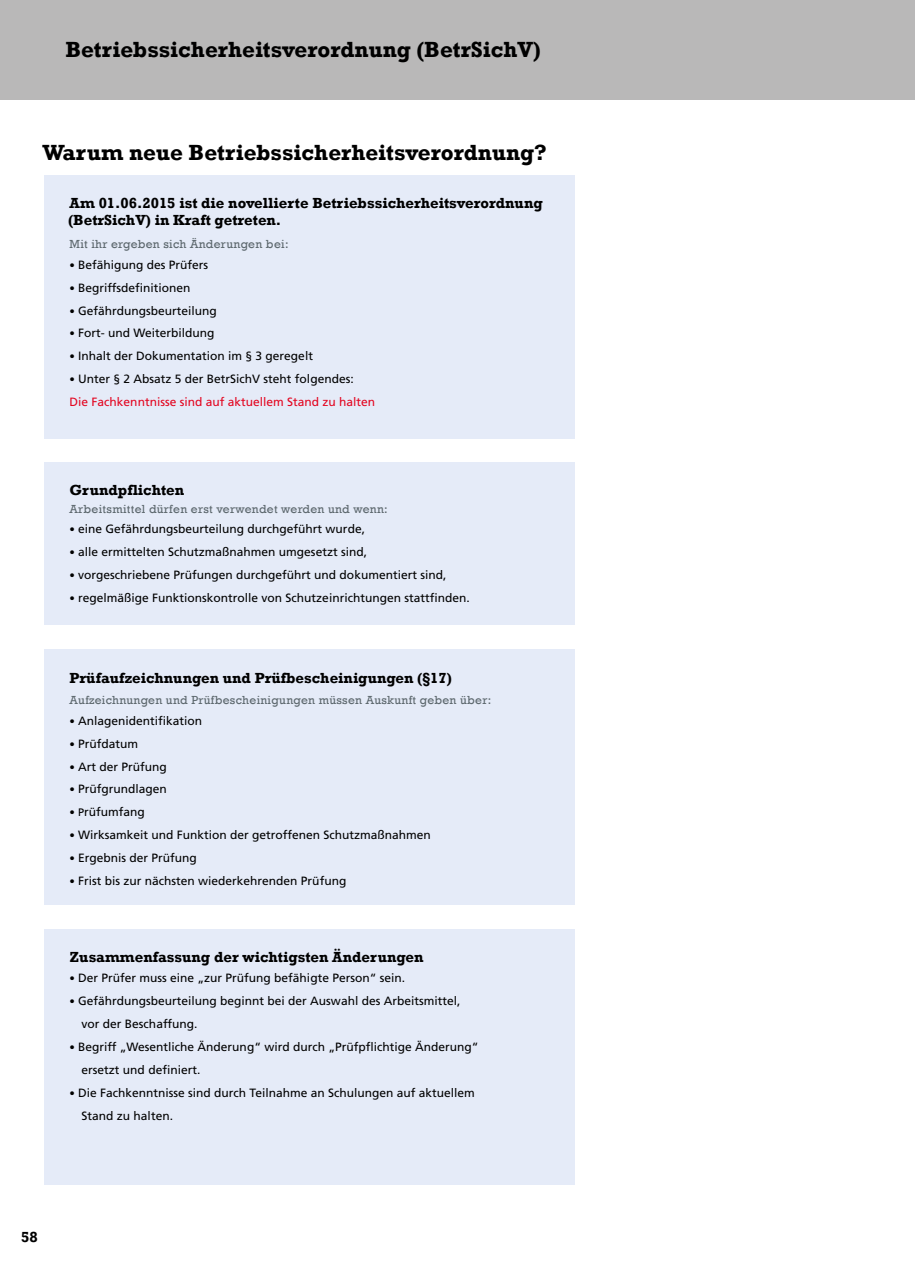
<style>
.page{position:relative;width:915px;height:1263px;background:#fff}
.page>*{position:absolute;margin:0;border:0;box-sizing:border-box;transform-origin:0 0}
.t1{font:700 22.5px "Rockwell";color:#000}
.t2{font:700 15px/17.2px "Rockwell";color:#000}
.t3{font:12px/23px "Frutiger LT Std";color:#000}
.t4{font:12px "Rockwell";letter-spacing:.025em;color:#5d686e}
.t5{font:12px/23px "Frutiger LT Std";color:#e30520}
.s1{font-size:10.8px}
.s2{font-size:10.8px;color:#000}
.s3{color:#000}
</style>
<div class="page">
<div style="left:0;top:0;width:914px;height:99px;background:#b9b8b8"></div>
<div style="left:44px;top:175px;width:530px;height:264px;background:#e5ebf8"></div>
<div style="left:44px;top:462px;width:530px;height:162px;background:#e5ebf8"></div>
<div style="left:44px;top:650px;width:530px;height:255px;background:#e5ebf8"></div>
<div style="left:44px;top:930px;width:530px;height:255px;background:#e5ebf8"></div>
<hr style="left:914px;top:0;width:1px;height:99px;background:#b9b8b8">
<h1 class="t1" style="left:65px;top:35px;width:477px">Betriebssicherheitsverordnung (BetrSichV)</h1>
<h1 class="t1" style="left:43px;top:139px;width:505px">Warum neue Betriebssicherheitsverordnung?</h1>
<p class="t2" style="left:68px;top:194px;width:476px">Am 01.06.2015 ist die novellierte Betriebssicherheitsverordnung (BetrSichV) in Kraft getreten.</p>
<p class="t4" style="left:70px;top:237px;width:220px">Mit ihr ergeben sich Änderungen bei:</p>
<p class="t3" style="left:70px;top:253px;width:140px"><span class="s1">•</span> Befähigung des Prüfers</p>
<p class="t3" style="left:70px;top:276px;width:122px"><span class="s1">•</span> Begriffsdefinitionen</p>
<p class="t3" style="left:70px;top:299px;width:149px"><span class="s1">•</span> Gefährdungsbeurteilung</p>
<p class="t3" style="left:70px;top:322px;width:146px"><span class="s1">•</span> Fort- und Weiterbildung</p>
<p class="t3" style="left:70px;top:345px;width:245px"><span class="s1">•</span> Inhalt der Dokumentation im § 3 geregelt</p>
<p class="t5" style="left:70px;top:368px;width:307px"><span class="s2">•</span> <span class="s3">Unter § 2 Absatz 5 der BetrSichV steht folgendes:<br></span>Die Fachkenntnisse sind auf aktuellem Stand zu halten</p>
<p class="t2" style="left:70px;top:481px;width:116px">Grundpflichten</p>
<p class="t4" style="left:70px;top:501px;width:319px">Arbeitsmittel dürfen erst verwendet werden und wenn:</p>
<p class="t3" style="left:70px;top:518px;width:297px"><span class="s1">•</span> eine Gefährdungsbeurteilung durchgeführt wurde,</p>
<p class="t3" style="left:70px;top:540px;width:299px"><span class="s1">•</span> alle ermittelten Schutzmaßnahmen umgesetzt sind,</p>
<p class="t3" style="left:70px;top:563px;width:378px"><span class="s1">•</span> vorgeschriebene Prüfungen durchgeführt und dokumentiert sind,</p>
<p class="t3" style="left:70px;top:586px;width:401px"><span class="s1">•</span> regelmäßige Funktionskontrolle von Schutzeinrichtungen stattfinden.</p>
<p class="t2" style="left:70px;top:669px;width:384px">Prüfaufzeichnungen und Prüfbescheinigungen (§17)</p>
<p class="t4" style="left:70px;top:693px;width:423px">Aufzeichnungen und Prüfbescheinigungen müssen Auskunft geben über:</p>
<p class="t3" style="left:70px;top:709px;width:134px"><span class="s1">•</span> Anlagenidentifikation</p>
<p class="t3" style="left:70px;top:732px;width:70px"><span class="s1">•</span> Prüfdatum</p>
<p class="t3" style="left:70px;top:755px;width:99px"><span class="s1">•</span> Art der Prüfung</p>
<p class="t3" style="left:70px;top:778px;width:99px"><span class="s1">•</span> Prüfgrundlagen</p>
<p class="t3" style="left:70px;top:801px;width:77px"><span class="s1">• P</span>rüfumfang</p>
<p class="t3" style="left:70px;top:823px;width:362px"><span class="s1">•</span> Wirksamkeit und Funktion der getroffenen Schutzmaßnahmen</p>
<p class="t3" style="left:70px;top:846px;width:129px"><span class="s1">•</span> Ergebnis der Prüfung</p>
<p class="t3" style="left:70px;top:869px;width:278px"><span class="s1">•</span> Frist bis zur nächsten wiederkehrenden Prüfung</p>
<p class="t2" style="left:70px;top:948px;width:355px">Zusammenfassung der wichtigsten Änderungen</p>
<p class="t3" style="left:70px;top:967px;width:337px"><span class="s1">•</span> Der Prüfer muss eine „zur Prüfung befähigte Person“ sein.</p>
<p class="t3" style="left:82px;top:990px;width:380px;text-indent:-12px"><span class="s1">•</span> Gefährdungsbeurteilung beginnt bei der Auswahl des Arbeitsmittel, vor der Beschaffung.</p>
<p class="t3" style="left:82px;top:1035px;width:398px;text-indent:-12px"><span class="s1">•</span> Begriff „Wesentliche Änderung“ wird durch „Prüfpflichtige Änderung“ ersetzt und definiert.</p>
<p class="t3" style="left:82px;top:1081px;width:395px;text-indent:-12px"><span class="s1">•</span> Die Fachkenntnisse sind durch Teilnahme an Schulungen auf aktuellem<br>Stand zu halten.</p>
<p class="t2" style="left:21px;top:1228px;width:18px">58</p>
</div>
